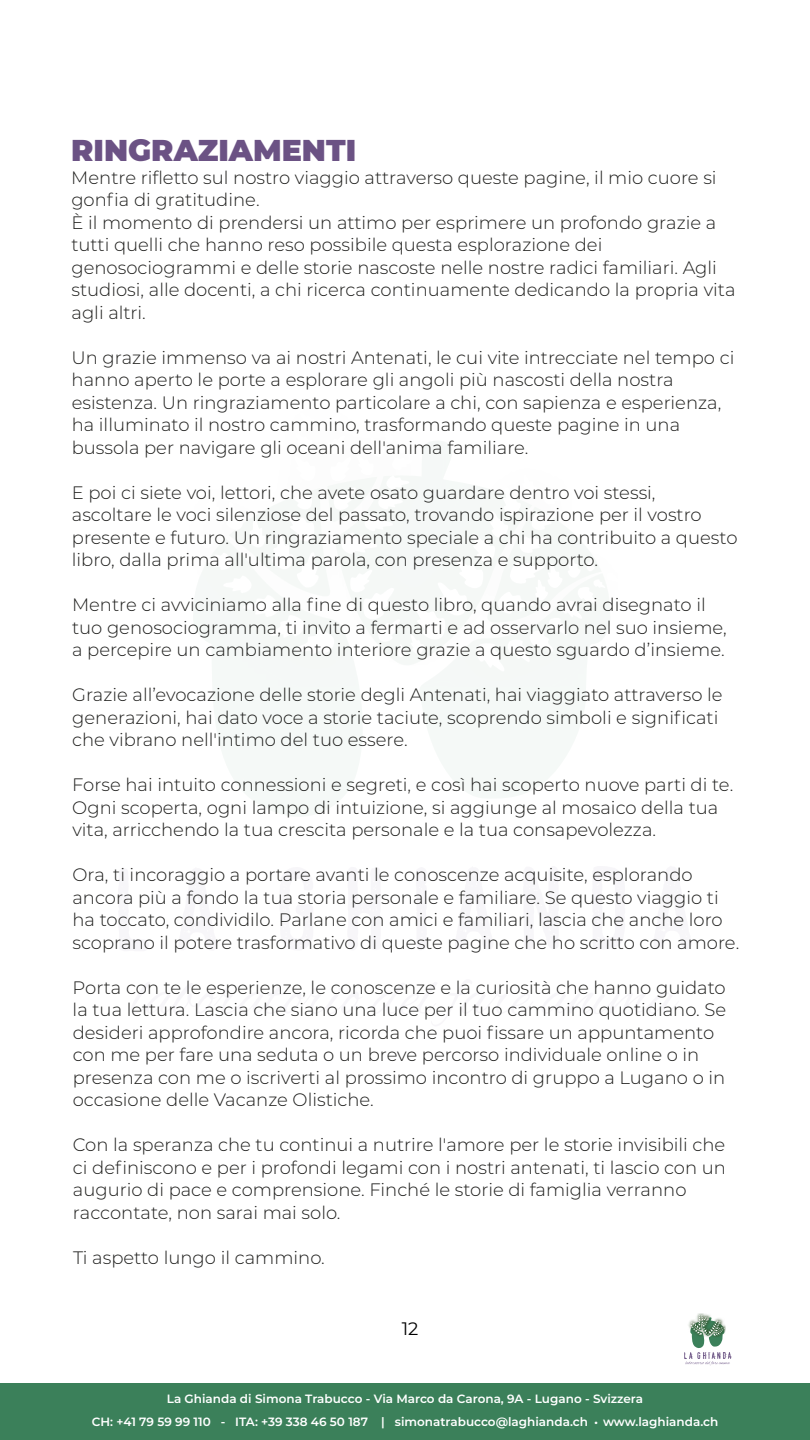
<style>
.page{position:relative;width:810px;height:1440px;background:#fff}
.page>*{position:absolute;margin:0;border:0;box-sizing:border-box;transform-origin:0 0}
.t1{font:900 30px "Montserrat";color:#6b5284}
.t2{font:300 18px/22.5px "Montserrat";color:#1d1d1b}
.t3{font:18px "Montserrat";color:#000}
.t4{font:600 12px/22.5px "Montserrat";color:#fff;text-align:center}
.s1{font-family:"Myriad Pro";font-weight:400}
</style>
<div class="page">
<div style="left:0;top:1384px;width:810px;height:56px;background:#3b805a"></div>
<img style="left:697px;top:1313px;width:35px;height:45px">
<svg style="left:684px;top:1317px;width:47px;height:48px"></svg>
<h1 class="t1" style="left:71px;top:128px;width:286px">RINGRAZIAMENTI</h1>
<p class="t2" style="left:71px;top:165px;width:666px">Mentre rifletto sul nostro viaggio attraverso queste pagine, il mio cuore si gonfia di gratitudine.<br>È il momento di prendersi un attimo per esprimere un profondo grazie a tutti quelli che hanno reso possibile questa esplorazione dei genosociogrammi e delle storie nascoste nelle nostre radici familiari. Agli studiosi, alle docenti, a chi ricerca continuamente dedicando la propria vita agli altri.</p>
<p class="t2" style="left:72px;top:345px;width:664px">Un grazie immenso va ai nostri Antenati, le cui vite intrecciate nel tempo ci hanno aperto le porte a esplorare gli angoli più nascosti della nostra esistenza. Un ringraziamento particolare a chi, con sapienza e esperienza, ha illuminato il nostro cammino, trasformando queste pagine in una bussola per navigare gli oceani dell'anima familiare.</p>
<p class="t2" style="left:72px;top:480px;width:667px">E poi ci siete voi, lettori, che avete osato guardare dentro voi stessi, ascoltare le voci silenziose del passato, trovando ispirazione per il vostro presente e futuro. Un ringraziamento speciale a chi ha contribuito a questo libro, dalla prima all'ultima parola, con presenza e supporto.</p>
<p class="t2" style="left:72px;top:593px;width:656px">Mentre ci avviciniamo alla fine di questo libro, quando avrai disegnato il tuo genosociogramma, ti invito a fermarti e ad osservarlo nel suo insieme, a percepire un cambiamento interiore grazie a questo sguardo d’insieme.</p>
<p class="t2" style="left:72px;top:683px;width:652px">Grazie all’evocazione delle storie degli Antenati, hai viaggiato attraverso le generazioni, hai dato voce a storie taciute, scoprendo simboli e significati che vibrano nell'intimo del tuo essere.</p>
<p class="t2" style="left:72px;top:773px;width:663px">Forse hai intuito connessioni e segreti, e così hai scoperto nuove parti di te.<br>Ogni scoperta, ogni lampo di intuizione, si aggiunge al mosaico della tua vita, arricchendo la tua crescita personale e la tua consapevolezza.</p>
<p class="t2" style="left:72px;top:863px;width:668px">Ora, ti incoraggio a portare avanti le conoscenze acquisite, esplorando ancora più a fondo la tua storia personale e familiare. Se questo viaggio ti ha toccato, condividilo. Parlane con amici e familiari, lascia che anche loro scoprano il potere trasformativo di queste pagine che ho scritto con amore.</p>
<p class="t2" style="left:73px;top:975px;width:655px">Porta con te le esperienze, le conoscenze e la curiosità che hanno guidato la tua lettura. Lascia che siano una luce per il tuo cammino quotidiano. Se desideri approfondire ancora, ricorda che puoi fissare un appuntamento con me per fare una seduta o un breve percorso individuale online o in presenza con me o iscriverti al prossimo incontro di gruppo a Lugano o in occasione delle Vacanze Olistiche.</p>
<p class="t2" style="left:73px;top:1133px;width:655px">Con la speranza che tu continui a nutrire l'amore per le storie invisibili che ci definiscono e per i profondi legami con i nostri antenati, ti lascio con un augurio di pace e comprensione. Finché le storie di famiglia verranno raccontate, non sarai mai solo.</p>
<p class="t2" style="left:73px;top:1245px;width:253px">Ti aspetto lungo il cammino.</p>
<p class="t3" style="left:402px;top:1317px;width:18px">12</p>
<p class="t4" style="left:92px;top:1387px;width:628px">La Ghianda di Simona Trabucco - Via Marco da Carona, 9A - Lugano - Svizzera<br>CH: +41 79 59 99 110 - ITA: +39 338 46 50 187 | simonatrabucco@laghianda.ch <span class="s1">•</span> www.laghianda.ch</p>
</div>
